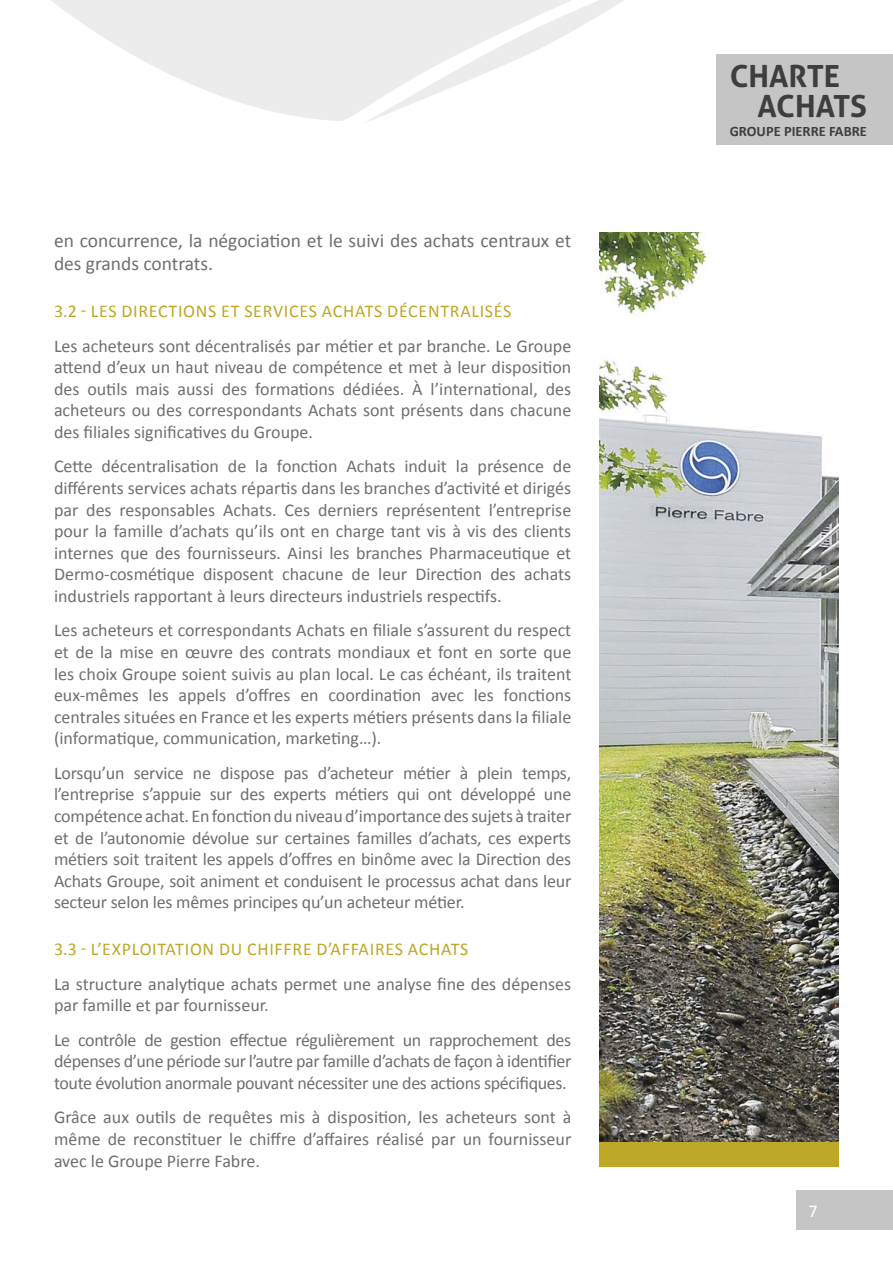
<style>
.page{position:relative;width:893px;height:1263px;background:#fff}
.page>*{position:absolute;margin:0;border:0;box-sizing:border-box;transform-origin:0 0}
.t1{font:700 30.6px "Aller";color:#3f3e3e}
.t2{font:19.5px/23.4px "Calibri";color:#6f6f6e}
.t3{font:18px/21.6px "Calibri";color:#6f6f6e;text-align:justify}
.t4{font:18px "Calibri";letter-spacing:.04em;color:#bda827}
.t5{font:18px "Calibri";color:#fff}
.t6{font:700 14.4px "Calibri";color:#3f3e3e}
</style>
<div class="page">
<svg style="left:51px;top:0;width:573px;height:121px;fill:#ececec"></svg>
<div style="left:796px;top:1191px;width:97px;height:39px;background:#c5c5c5"></div>
<div style="left:716px;top:54px;width:177px;height:91px;background:#c5c5c5"></div>
<img style="left:600px;top:232px;width:239px;height:910px">
<div style="left:600px;top:1142px;width:239px;height:24px;background:#bda827"></div>
<p class="t2" style="left:54px;top:229px;width:519px">en concurrence, la négociation et le suivi des achats centraux et des grands contrats.</p>
<p class="t4" style="left:54px;top:300px;width:459px">3.2 - LES DIRECTIONS ET SERVICES ACHATS DÉCENTRALISÉS</p>
<p class="t3" style="left:54px;top:335px;width:519px">Les acheteurs sont décentralisés par métier et par branche. Le Groupe attend d’eux un haut niveau de compétence et met à leur disposition des outils mais aussi des formations dédiées. À l’international, des acheteurs ou des correspondants Achats sont présents dans chacune des filiales significatives du Groupe.</p>
<p class="t3" style="left:54px;top:456px;width:519px">Cette décentralisation de la fonction Achats induit la présence de différents services achats répartis dans les branches d’activité et dirigés par des responsables Achats. Ces derniers représentent l’entreprise pour la famille d’achats qu’ils ont en charge tant vis à vis des clients internes que des fournisseurs. Ainsi les branches Pharmaceutique et Dermo-cosmétique disposent chacune de leur Direction des achats industriels rapportant à leurs directeurs industriels respectifs.</p>
<p class="t3" style="left:54px;top:620px;width:519px">Les acheteurs et correspondants Achats en filiale s’assurent du respect et de la mise en œuvre des contrats mondiaux et font en sorte que les choix Groupe soient suivis au plan local. Le cas échéant, ils traitent eux-mêmes les appels d’offres en coordination avec les fonctions centrales situées en France et les experts métiers présents dans la filiale (informatique, communication, marketing…).</p>
<p class="t3" style="left:54px;top:762px;width:519px">Lorsqu’un service ne dispose pas d’acheteur métier à plein temps, l’entreprise s’appuie sur des experts métiers qui ont développé une compétence achat. En fonction du niveau d’importance dessujets à traiter et de l’autonomie dévolue sur certaines familles d’achats, ces experts métiers soit traitent les appels d’offres en binôme avec la Direction des Achats Groupe, soit animent et conduisent le processus achat dans leur secteur selon les mêmes principes qu’un acheteur métier.</p>
<p class="t4" style="left:54px;top:938px;width:416px">3.3 - L’EXPLOITATION DU CHIFFRE D’AFFAIRES ACHATS</p>
<p class="t3" style="left:54px;top:973px;width:519px">La structure analytique achats permet une analyse fine des dépenses par famille et par fournisseur.</p>
<p class="t3" style="left:54px;top:1029px;width:519px">Le contrôle de gestion effectue régulièrement un rapprochement des dépenses d’une période sur l’autre par famille d’achats de façon à identifier toute évolution anormale pouvant nécessiter une des actions spécifiques.</p>
<p class="t3" style="left:54px;top:1107px;width:519px">Grâce aux outils de requêtes mis à disposition, les acheteurs sont à même de reconstituer le chiffre d’affaires réalisé par un fournisseur avec le Groupe Pierre Fabre.</p>
<h1 class="t1" style="left:730px;top:58px;width:112px">CHARTE</h1>
<p class="t6" style="left:730px;top:122px;width:139px">GROUPE PIERRE FABRE</p>
<h1 class="t1" style="left:758px;top:87px;width:111px">ACHATS</h1>
<p class="t5" style="left:809px;top:1200px;width:11px">7</p>
</div>
